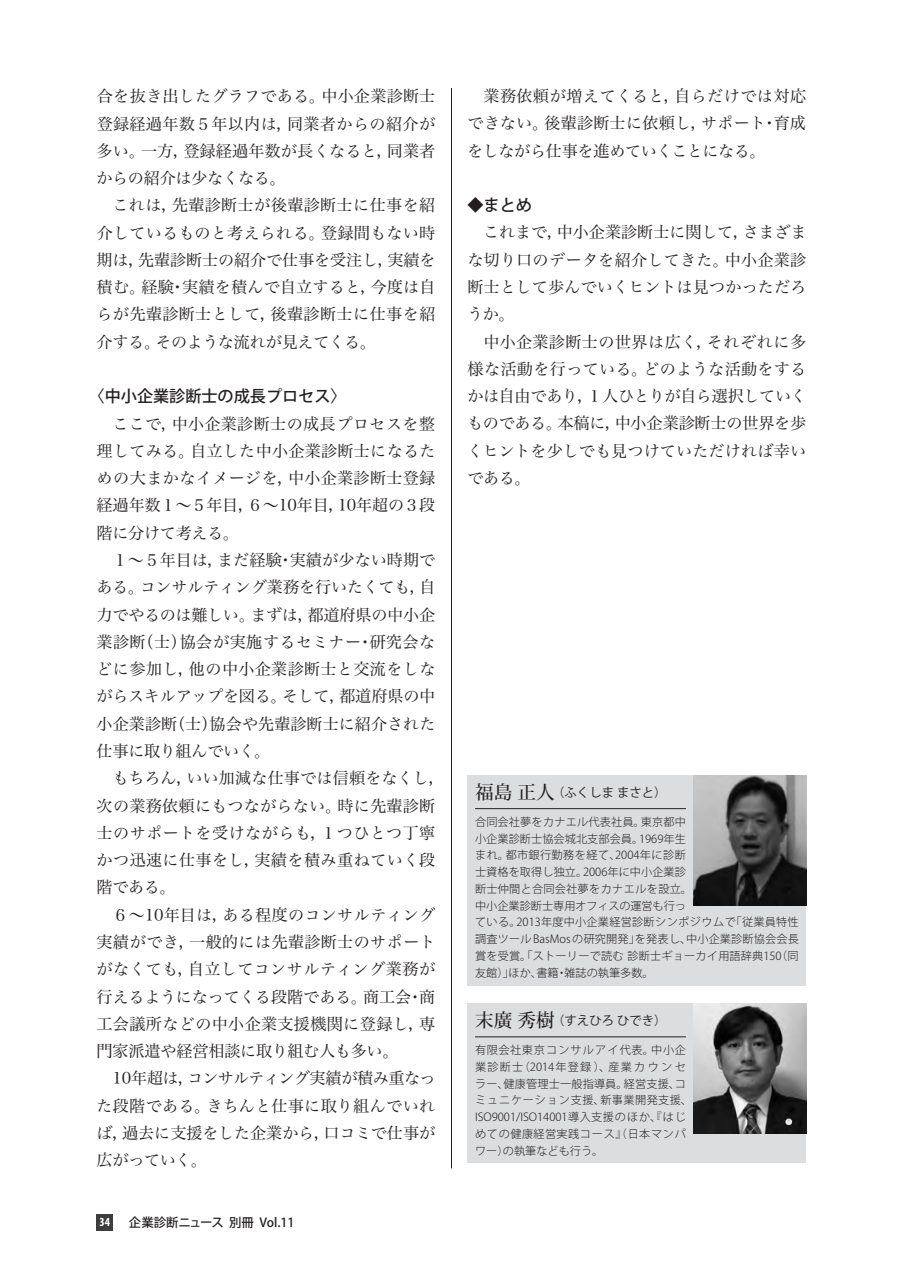
<style>
.page{position:relative;width:903px;height:1275px;background:#fff}
.page>*{position:absolute;margin:0;border:0;box-sizing:border-box;transform-origin:0 0}
.t1{font:16.1px/27.3px "Hira Min Pro W3";letter-spacing:.005em;color:#231f20;text-align:justify}
.t2{font:500 16.1px "Koz Go Pro";color:#231f20}
.t3{font:12.42px "Koz Go Pro";color:#231f20}
.t4{font:500 12.42px "Koz Go Pro";color:#231f20}
.t5{font:700 condensed 12.42px "Myriad Pro";color:#fff}
.t6{font:300 11.2px/16.8px "Koz Go Pro";letter-spacing:.015em;color:#231f20}
.t7{font:300 11.2px/16.8px "Koz Go Pro";letter-spacing:.04em;color:#231f20}
.s1{font-family:"Koz Min Pro";font-weight:500;font-size:18.55px}
</style>
<div class="page">
<div style="left:97px;top:1214px;width:16px;height:16px;background:#3e3e3f"></div>
<hr style="left:451px;top:88px;width:1px;height:1080px;background:#231f20">
<div style="left:468px;top:775px;width:338px;height:210px;background:#dcdddf"></div>
<img style="left:693px;top:775px;width:113px;height:130px">
<hr style="left:475px;top:808px;width:211px;height:1px;background:#231f20">
<div style="left:468px;top:1003px;width:338px;height:160px;background:#dcdddf"></div>
<img style="left:693px;top:1003px;width:113px;height:131px">
<hr style="left:475px;top:1036px;width:211px;height:1px;background:#231f20">
<p class="t1" style="left:97px;top:81px;width:340px">合を抜き出したグラフである。中小企業診断士登録経過年数５年以内は，同業者からの紹介が多い。一方，登録経過年数が長くなると，同業者からの紹介は少なくなる。</p>
<p class="t1" style="left:96px;top:190px;width:341px;text-indent:16px">これは，先輩診断士が後輩診断士に仕事を紹介しているものと考えられる。登録間もない時期は，先輩診断士の紹介で仕事を受注し，実績を積む。経験・実績を積んで自立すると，今度は自らが先輩診断士として，後輩診断士に仕事を紹介する。そのような流れが見えてくる。</p>
<p class="t2" style="left:89px;top:386px;width:259px">〈中小企業診断士の成長プロセス〉</p>
<p class="t1" style="left:96px;top:408px;width:340px;text-indent:16px">ここで，中小企業診断士の成長プロセスを整理してみる。自立した中小企業診断士になるための大まかなイメージを，中小企業診断士登録経過年数１～５年目，６～10年目，10年超の３段階に分けて考える。</p>
<p class="t1" style="left:96px;top:545px;width:341px;text-indent:16px">１～５年目は，まだ経験・実績が少ない時期である。コンサルティング業務を行いたくても，自力でやるのは難しい。まずは，都道府県の中小企業診断（士）協会が実施するセミナー・研究会などに参加し，他の中小企業診断士と交流をしながらスキルアップを図る。そして，都道府県の中小企業診断（士）協会や先輩診断士に紹介された仕事に取り組んでいく。</p>
<p class="t1" style="left:97px;top:763px;width:350px;text-align:left;text-indent:16px">もちろん，いい加減な仕事では信頼をなくし，次の業務依頼にもつながらない。時に先輩診断士のサポートを受けながらも，１つひとつ丁寧かつ迅速に仕事をし，実績を積み重ねていく段階である。</p>
<p class="t1" style="left:97px;top:899px;width:341px;text-indent:16px">６～10年目は，ある程度のコンサルティング実績ができ，一般的には先輩診断士のサポートがなくても，自立してコンサルティング業務が行えるようになってくる段階である。商工会・商工会議所などの中小企業支援機関に登録し，専門家派遣や経営相談に取り組む人も多い。</p>
<p class="t1" style="left:96px;top:1063px;width:341px;text-indent:16px">10年超は，コンサルティング実績が積み重なった段階である。きちんと仕事に取り組んでいれば，過去に支援をした企業から，口コミで仕事が広がっていく。</p>
<p class="t5" style="left:100px;top:1214px;width:12px">34</p>
<p class="t4" style="left:129px;top:1214px;width:167px">企業診断ニュース 別冊 Vol.11</p>
<p class="t1" style="left:467px;top:81px;width:340px;text-indent:16px">業務依頼が増えてくると，自らだけでは対応できない。後輩診断士に依頼し，サポート・育成をしながら仕事を進めていくことになる。</p>
<p class="t2" style="left:467px;top:195px;width:66px">◆まとめ</p>
<p class="t1" style="left:467px;top:217px;width:341px;text-indent:16px">これまで，中小企業診断士に関して，さまざまな切り口のデータを紹介してきた。中小企業診断士として歩んでいくヒントは見つかっただろうか。</p>
<p class="t1" style="left:467px;top:326px;width:341px;text-indent:16px">中小企業診断士の世界は広く，それぞれに多様な活動を行っている。どのような活動をするかは自由であり，１人ひとりが自ら選択していくものである。本稿に，中小企業診断士の世界を歩くヒントを少しでも見つけていただければ幸いである。</p>
<p class="t3" style="left:475px;top:784px;width:193px"><span class="s1">福島 正人</span>（ふくしま まさと）</p>
<p class="t6" style="left:475px;top:813px;width:325px">合同会社夢をカナエル代表社員。東京都中<br>小企業診断士協会城北支部会員。1969年生<br>まれ。都市銀行勤務を経て、2004年に診断<br>士資格を取得し独立。2006年に中小企業診<br>断士仲間と合同会社夢をカナエルを設立。<br>中小企業診断士専用オフィスの運営も行っ<br>ている。2013年度中小企業経営診断シンポジウムで「従業員特性調査ツール BasMos の研究開発」を発表し、中小企業診断協会会長賞を受賞。「ストーリーで読む 診断士ギョーカイ用語辞典150（同友館）」ほか、書籍・雑誌の執筆多数。</p>
<p class="t3" style="left:475px;top:1012px;width:193px"><span class="s1">末廣 秀樹</span>（すえひろ ひでき）</p>
<p class="t7" style="left:475px;top:1042px;width:219px">有限会社東京コンサルアイ代表。中小企業診断士（2014年登録）、産業カウンセラー、健康管理士一般指導員。経営支援、コミュニケーション支援、新事業開発支援、<br>ISO9001/ISO14001導入支援のほか、『はじめての健康経営実践コース』（日本マンパワー）の執筆なども行う。</p>
</div>
